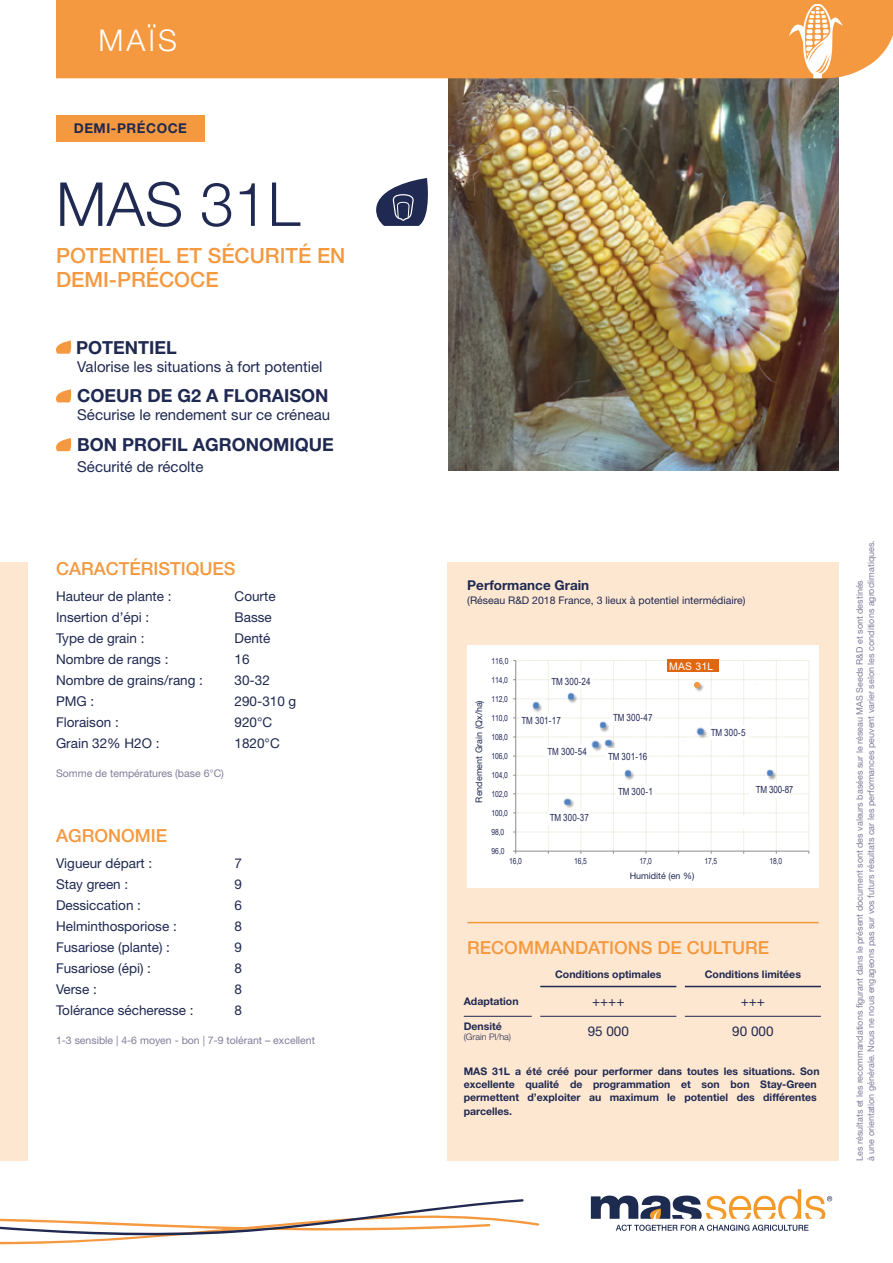
<style>
.page{position:relative;width:893px;height:1263px;background:#fff}
.page>*{position:absolute;margin:0;border:0;box-sizing:border-box;transform-origin:0 0}
.t1{font:300 60.75px "Helvetica Neue LT Std";color:#1f2951}
.t2{font:300 30px "Helvetica Neue LT Std";color:#fff}
.t3{font:500 21px/23.9px "Helvetica Neue LT Std";color:#f4993f}
.t4{font:500 18px "Helvetica Neue LT Std";color:#f4993f}
.t5{font:700 18px "Helvetica Neue LT Std";color:#1f2951}
.t6{font:15px "Helvetica Neue LT Std";color:#1f2951}
.t7{font:13.5px "Helvetica Neue LT Std";color:#1f2951}
.t8{font:700 13.5px "Helvetica Neue LT Std";color:#1f2951}
.t9{font:700 13.5px "Helvetica Neue LT Std";letter-spacing:.04em;color:#1f2951}
.t10{font:700 10.5px/13.5px "Helvetica Neue LT Std";color:#1f2951}
.t11{font:10.5px "Helvetica Neue LT Std";color:#817c99}
.t12{font:10.5px "Helvetica Neue LT Std";color:#1f2951}
.t13{font:10.5px "Arial";letter-spacing:.015em;color:#fff}
.t14{font:9.75px "Arial Narrow";letter-spacing:.015em;color:#232958}
.t15{font:9px/11.6px "Helvetica Neue LT Std";color:#817c99}
.t16{font:9px "Helvetica Neue LT Std";color:#1f2951}
.t17{font:300 9px "Helvetica Neue LT Std";color:#1f2951}
.t18{font:8.25px "Arial Narrow";letter-spacing:-.02em;color:#232958}
</style>
<div class="page">
<div style="left:447px;top:562px;width:392px;height:599px;background:#fee7d1"></div>
<img style="left:448px;top:78px;width:391px;height:392px">
<svg style="left:56px;top:341px;width:16px;height:13px"></svg>
<svg style="left:56px;top:389px;width:16px;height:13px"></svg>
<svg style="left:56px;top:438px;width:16px;height:13px"></svg>
<div style="left:0;top:562px;width:28px;height:599px;background:#fee7d1"></div>
<div style="left:56px;top:115px;width:149px;height:26px;background:#f4993f"></div>
<hr style="left:540px;top:986px;width:136px;height:1px;background:#1f2951">
<hr style="left:685px;top:986px;width:136px;height:1px;background:#1f2951">
<hr style="left:464px;top:1016px;width:68px;height:1px;background:#1f2951">
<hr style="left:540px;top:1016px;width:136px;height:1px;background:#1f2951">
<hr style="left:685px;top:1016px;width:136px;height:1px;background:#1f2951">
<hr style="left:467px;top:922px;width:352px;height:1px;background:#f4993f">
<div style="left:56px;top:0;width:837px;height:78px;background:#f4993f"></div>
<svg style="left:789px;top:4px;width:54px;height:74px"></svg>
<svg style="left:376px;top:178px;width:52px;height:48px"></svg>
<div style="left:467px;top:645px;width:352px;height:243px;background:#fff"></div>
<div style="left:667px;top:659px;width:51px;height:13px;background:#e1660f"></div>
<svg style="left:513px;top:660px;width:297px;height:194px"></svg>
<div style="left:611px;top:711px;width:39px;height:13px;background:#fff"></div>
<svg style="left:0;top:1199px;width:540px;height:46px"></svg>
<img style="left:590px;top:1189px;width:243px;height:42px">
<h2 class="t2" style="left:98px;top:22px;width:80px">MAÏS</h2>
<p class="t9" style="left:74px;top:120px;width:115px">DEMI-PRÉCOCE</p>
<h1 class="t1" style="left:56px;top:167px;width:246px">MAS 31L</h1>
<h3 class="t3" style="left:56px;top:244px;width:291px">POTENTIEL ET SÉCURITÉ EN<br>DEMI-PRÉCOCE</h3>
<h3 class="t5" style="left:76px;top:336px;width:102px">POTENTIEL</h3>
<p class="t6" style="left:77px;top:357px;width:247px">Valorise les situations à fort potentiel</p>
<h3 class="t5" style="left:77px;top:385px;width:253px">COEUR DE G2 A FLORAISON</h3>
<p class="t6" style="left:77px;top:406px;width:254px">Sécurise le rendement sur ce créneau</p>
<h3 class="t5" style="left:77px;top:434px;width:258px">BON PROFIL AGRONOMIQUE</h3>
<p class="t6" style="left:77px;top:458px;width:128px">Sécurité de récolte</p>
<h3 class="t4" style="left:56px;top:558px;width:181px">CARACTÉRISTIQUES</h3>
<p class="t7" style="left:56px;top:588px;width:117px">Hauteur de plante :</p>
<p class="t7" style="left:235px;top:588px;width:42px">Courte</p>
<p class="t7" style="left:56px;top:609px;width:95px">Insertion d’épi :</p>
<p class="t7" style="left:235px;top:609px;width:39px">Basse</p>
<p class="t7" style="left:56px;top:630px;width:90px">Type de grain :</p>
<p class="t7" style="left:235px;top:630px;width:37px">Denté</p>
<p class="t7" style="left:56px;top:651px;width:114px">Nombre de rangs :</p>
<p class="t7" style="left:235px;top:651px;width:17px">16</p>
<p class="t7" style="left:56px;top:672px;width:149px">Nombre de grains/rang :</p>
<p class="t7" style="left:235px;top:672px;width:37px">30-32</p>
<p class="t7" style="left:56px;top:693px;width:40px">PMG :</p>
<p class="t7" style="left:235px;top:693px;width:63px">290-310 g</p>
<p class="t7" style="left:56px;top:714px;width:64px">Floraison :</p>
<p class="t7" style="left:235px;top:714px;width:39px">920°C</p>
<p class="t7" style="left:56px;top:735px;width:105px">Grain 32% H2O :</p>
<p class="t7" style="left:235px;top:735px;width:47px">1820°C</p>
<p class="t11" style="left:56px;top:767px;width:169px">Somme de températures (base 6°C)</p>
<h3 class="t4" style="left:56px;top:825px;width:113px">AGRONOMIE</h3>
<p class="t7" style="left:56px;top:855px;width:98px">Vigueur départ :</p>
<p class="t7" style="left:235px;top:855px;width:9px">7</p>
<p class="t7" style="left:56px;top:876px;width:74px">Stay green :</p>
<p class="t7" style="left:235px;top:876px;width:9px">9</p>
<p class="t7" style="left:56px;top:897px;width:87px">Dessiccation :</p>
<p class="t7" style="left:235px;top:897px;width:9px">6</p>
<p class="t7" style="left:56px;top:918px;width:122px">Helminthosporiose :</p>
<p class="t7" style="left:235px;top:918px;width:9px">8</p>
<p class="t7" style="left:56px;top:939px;width:116px">Fusariose (plante) :</p>
<p class="t7" style="left:235px;top:939px;width:9px">9</p>
<p class="t7" style="left:56px;top:960px;width:96px">Fusariose (épi) :</p>
<p class="t7" style="left:235px;top:960px;width:9px">8</p>
<p class="t7" style="left:56px;top:981px;width:42px">Verse :</p>
<p class="t7" style="left:235px;top:981px;width:9px">8</p>
<p class="t7" style="left:56px;top:1002px;width:139px">Tolérance sécheresse :</p>
<p class="t7" style="left:235px;top:1002px;width:9px">8</p>
<p class="t11" style="left:56px;top:1034px;width:261px">1-3 sensible | 4-6 moyen - bon | 7-9 tolérant – excellent</p>
<p class="t8" style="left:467px;top:577px;width:123px">Performance Grain</p>
<p class="t12" style="left:467px;top:594px;width:280px">(Réseau R&amp;D 2018 France, 3 lieux à potentiel intermédiaire)</p>
<p class="t16" style="left:473px;top:802px;width:104px;rotate:-90deg">Rendement Grain (Qx/ha)</p>
<p class="t18" style="left:491px;top:655px;width:18px">116,0</p>
<p class="t18" style="left:491px;top:674px;width:18px">114,0</p>
<p class="t18" style="left:491px;top:693px;width:18px">112,0</p>
<p class="t18" style="left:491px;top:712px;width:18px">110,0</p>
<p class="t18" style="left:491px;top:731px;width:18px">108,0</p>
<p class="t18" style="left:491px;top:750px;width:18px">106,0</p>
<p class="t18" style="left:491px;top:769px;width:18px">104,0</p>
<p class="t18" style="left:491px;top:788px;width:18px">102,0</p>
<p class="t18" style="left:491px;top:807px;width:18px">100,0</p>
<p class="t18" style="left:491px;top:826px;width:14px">98,0</p>
<p class="t18" style="left:491px;top:845px;width:15px">96,0</p>
<p class="t14" style="left:551px;top:674px;width:41px">TM 300-24</p>
<p class="t14" style="left:522px;top:713px;width:41px">TM 301-17</p>
<p class="t14" style="left:548px;top:745px;width:41px">TM 300-54</p>
<p class="t14" style="left:550px;top:811px;width:41px">TM 300-37</p>
<p class="t14" style="left:613px;top:710px;width:41px">TM 300-47</p>
<p class="t14" style="left:608px;top:749px;width:41px">TM 301-16</p>
<p class="t14" style="left:618px;top:784px;width:36px">TM 300-1</p>
<p class="t13" style="left:669px;top:659px;width:46px">MAS 31L</p>
<p class="t14" style="left:711px;top:725px;width:36px">TM 300-5</p>
<p class="t14" style="left:756px;top:782px;width:39px">TM 300-87</p>
<p class="t18" style="left:509px;top:855px;width:14px">16,0</p>
<p class="t18" style="left:574px;top:855px;width:14px">16,5</p>
<p class="t18" style="left:639px;top:855px;width:14px">17,0</p>
<p class="t18" style="left:704px;top:855px;width:14px">17,5</p>
<p class="t18" style="left:770px;top:855px;width:14px">18,0</p>
<p class="t16" style="left:630px;top:871px;width:66px">Humidité (en %)</p>
<h3 class="t4" style="left:467px;top:936px;width:303px">RECOMMANDATIONS DE CULTURE</h3>
<p class="t10" style="left:555px;top:967px;width:108px">Conditions optimales</p>
<p class="t10" style="left:705px;top:967px;width:98px">Conditions limitées</p>
<p class="t10" style="left:464px;top:994px;width:56px">Adaptation</p>
<p class="t7" style="left:592px;top:993px;width:34px">++++</p>
<p class="t7" style="left:741px;top:993px;width:26px">+++</p>
<p class="t10" style="left:464px;top:1019px;width:40px">Densité</p>
<p class="t17" style="left:464px;top:1031px;width:49px">(Grain Pl/ha)</p>
<p class="t7" style="left:588px;top:1023px;width:43px">95 000</p>
<p class="t7" style="left:732px;top:1023px;width:43px">90 000</p>
<p class="t10" style="left:464px;top:1064px;width:357px">MAS 31L a été créé pour performer dans toutes les situations. Son excellente qualité de programmation et son bon Stay-Green permettent d’exploiter au maximum le potentiel des différentes parcelles.</p>
<p class="t15" style="left:854px;top:1161px;width:622px;rotate:-90deg">Les résultats et les recommandations figurant dans le présent document sont des valeurs basées sur le réseau MAS Seeds R&amp;D et sont destinés<br>à une orientation générale. Nous ne nous engageons pas sur vos futurs résultats car les performances peuvent varier selon les conditions agroclimatiques.</p>
</div>
